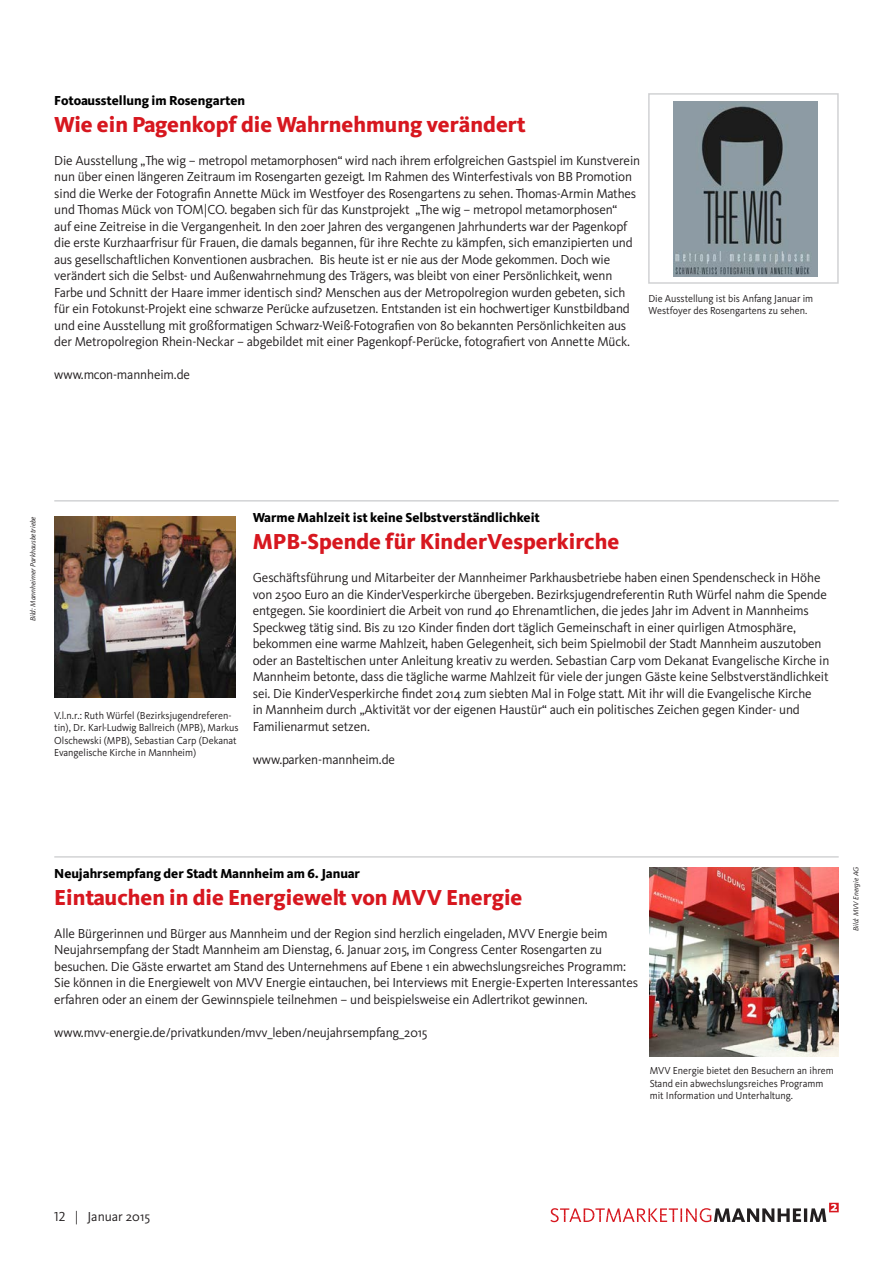
<style>
.page{position:relative;width:893px;height:1263px;background:#fff}
.page>*{position:absolute;margin:0;border:0;box-sizing:border-box;transform-origin:0 0}
.t1{font:800 22.5px "Kievit";color:#d7171f}
.t2{font:13.5px/16.5px "Kievit";letter-spacing:-.01em;color:#231f20}
.t3{font:800 13.5px "Kievit";color:#000}
.t4{font:10.5px/12.6px "Kievit";color:#231f20;scale:.96 1}
.t5{font:italic 7.5px "Kievit";color:#231f20}
.s1{font-family:"Kievit Regular SC"}
</style>
<div class="page">
<svg style="left:550px;top:1203px;width:289px;height:19px"></svg>
<img style="left:650px;top:868px;width:188px;height:188px">
<hr style="left:54px;top:856px;width:785px;height:1px;background:#bcbdc0">
<hr style="left:54px;top:500px;width:785px;height:1px;background:#bcbdc0">
<img style="left:54px;top:517px;width:182px;height:181px">
<img style="left:673px;top:101px;width:145px;height:175px">
<div style="left:648px;top:93px;width:191px;height:191px;border:2px solid #d1d2d4"></div>
<p class="t3" style="left:54px;top:92px;width:192px">Fotoausstellung im Rosengarten</p>
<h1 class="t1" style="left:54px;top:111px;width:473px">Wie ein Pagenkopf die Wahrnehmung verändert</h1>
<p class="t2" style="left:54px;top:152px;width:587px">Die Ausstellung „The wig – metropol metamorphosen“ wird nach ihrem erfolgreichen Gastspiel im Kunstverein nun über einen längeren Zeitraum im Rosengarten gezeigt. Im Rahmen des Winterfestivals von BB Promotion sind die Werke der Fotografin Annette Mück im Westfoyer des Rosengartens zu sehen. Thomas-Armin Mathes und Thomas Mück von TOM|CO. begaben sich für das Kunstprojekt „The wig – metropol metamorphosen“<br>auf eine Zeitreise in die Vergangenheit. In den 20er Jahren des vergangenen Jahrhunderts war der Pagenkopf die erste Kurzhaarfrisur für Frauen, die damals begannen, für ihre Rechte zu kämpfen, sich emanzipierten und aus gesellschaftlichen Konventionen ausbrachen. Bis heute ist er nie aus der Mode gekommen. Doch wie verändert sich die Selbst- und Außenwahrnehmung des Trägers, was bleibt von einer Persönlichkeit, wenn Farbe und Schnitt der Haare immer identisch sind? Menschen aus der Metropolregion wurden gebeten, sich für ein Fotokunst-Projekt eine schwarze Perücke aufzusetzen. Entstanden ist ein hochwertiger Kunstbildband und eine Ausstellung mit großformatigen Schwarz-Weiß-Fotografien von 80 bekannten Persönlichkeiten aus der Metropolregion Rhein-Neckar – abgebildet mit einer Pagenkopf-Perücke, fotografiert von Annette Mück.</p>
<p class="t2" style="left:54px;top:367px;width:137px">www.mcon-mannheim.de</p>
<p class="t4" style="left:648px;top:292px;width:173px">Die Ausstellung ist bis Anfang Januar im<br>Westfoyer des Rosengartens zu sehen.</p>
<p class="t5" style="left:29px;top:621px;width:106px;rotate:-90deg">Bild: Mannheimer Parkhausbetriebe</p>
<p class="t4" style="left:54px;top:709px;width:193px">V.l.n.r.: Ruth Würfel (Bezirksjugendreferen&shy;tin), Dr. Karl-Ludwig Ballreich (MPB), Markus Olschewski (MPB), Sebastian Carp (Dekanat Evangelische Kirche in Mannheim)</p>
<p class="t3" style="left:253px;top:510px;width:289px">Warme Mahlzeit ist keine Selbstverständlichkeit</p>
<h1 class="t1" style="left:253px;top:528px;width:368px">MPB-Spende für KinderVesperkirche</h1>
<p class="t2" style="left:253px;top:570px;width:578px">Geschäftsführung und Mitarbeiter der Mannheimer Parkhausbetriebe haben einen Spendenscheck in Höhe von 2500 Euro an die KinderVesperkirche übergeben. Bezirksjugendreferentin Ruth Würfel nahm die Spende entgegen. Sie koordiniert die Arbeit von rund 40 Ehrenamtlichen, die jedes Jahr im Advent in Mannheims Speckweg tätig sind. Bis zu 120 Kinder finden dort täglich Gemeinschaft in einer quirligen Atmosphäre, bekommen eine warme Mahlzeit, haben Gelegenheit, sich beim Spielmobil der Stadt Mannheim auszutoben oder an Basteltischen unter Anleitung kreativ zu werden. Sebastian Carp vom Dekanat Evangelische Kirche in Mannheim betonte, dass die tägliche warme Mahlzeit für viele der jungen Gäste keine Selbstverständlichkeit sei. Die KinderVesperkirche findet 2014 zum siebten Mal in Folge statt. Mit ihr will die Evangelische Kirche<br>in Mannheim durch „Aktivität vor der eigenen Haustür“ auch ein politisches Zeichen gegen Kinder- und Familienarmut setzen.</p>
<p class="t2" style="left:253px;top:751px;width:144px">www.parken-mannheim.de</p>
<p class="t3" style="left:54px;top:865px;width:307px">Neujahrsempfang der Stadt Mannheim am 6. Januar</p>
<h1 class="t1" style="left:54px;top:884px;width:470px">Eintauchen in die Energiewelt von MVV Energie</h1>
<p class="t2" style="left:54px;top:925px;width:585px">Alle Bürgerinnen und Bürger aus Mannheim und der Region sind herzlich eingeladen, MVV Energie beim Neujahrsempfang der Stadt Mannheim am Dienstag, 6. Januar 2015, im Congress Center Rosengarten zu besuchen. Die Gäste erwartet am Stand des Unternehmens auf Ebene 1 ein abwechslungsreiches Programm:<br>Sie können in die Energiewelt von MVV Energie eintauchen, bei Interviews mit Energie-Experten Interessantes erfahren oder an einem der Gewinnspiele teilnehmen – und beispielsweise ein Adlertrikot gewinnen.</p>
<p class="t2" style="left:54px;top:1024px;width:375px">www.mvv-energie.de/privatkunden/mvv_leben/neujahrsempfang_2015</p>
<p class="t4" style="left:650px;top:1064px;width:193px">MVV Energie bietet den Besuchern an ihrem<br>Stand ein abwechslungsreiches Programm mit Information und Unterhaltung.</p>
<p class="t5" style="left:851px;top:931px;width:66px;rotate:-90deg">Bild: MVV Energie AG</p>
<p class="t2" style="left:54px;top:1209px;width:97px"><span class="s1">12</span> | Januar 2015</p>
</div>
